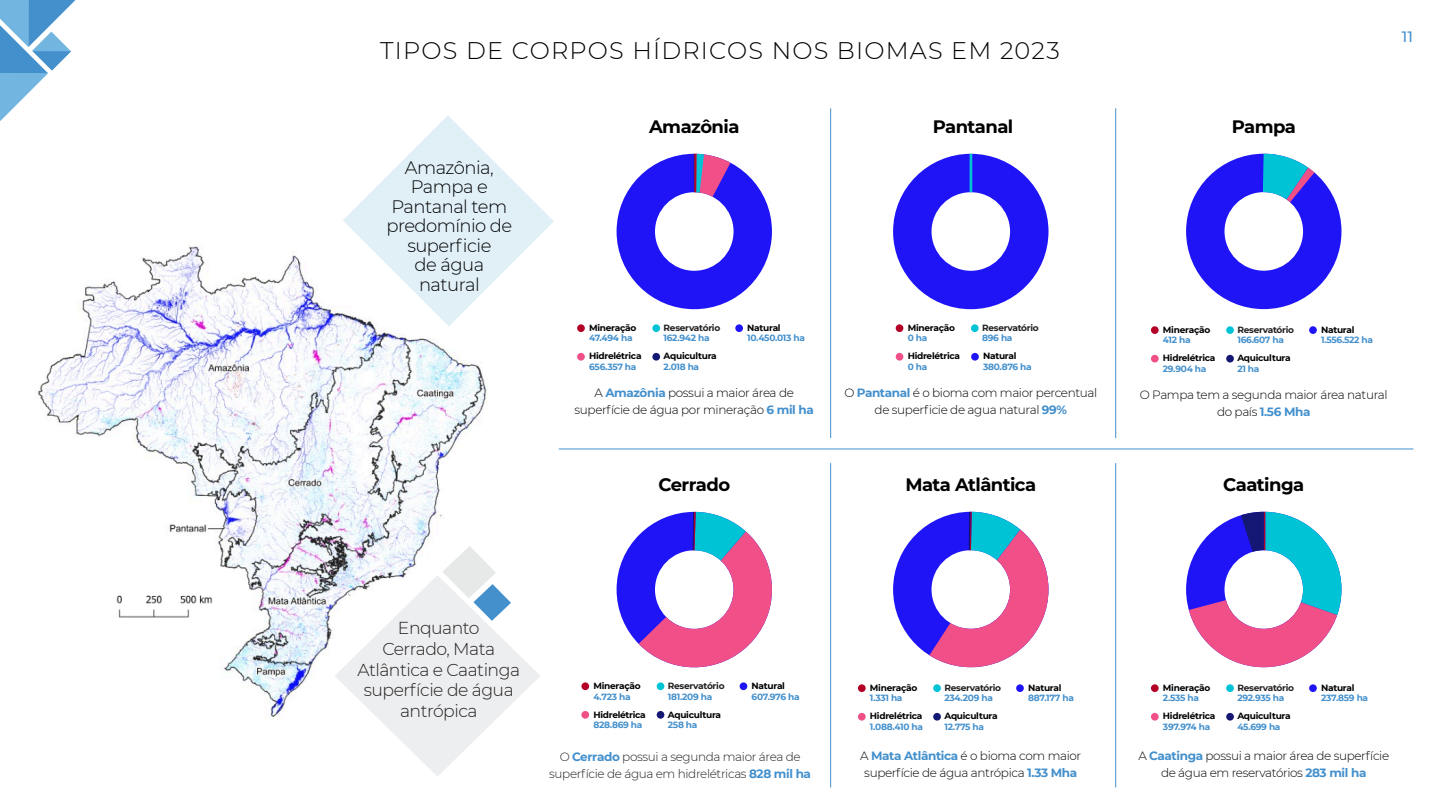
<style>
.page{position:relative;width:1440px;height:810px;background:#fff}
.page>*{position:absolute;margin:0;border:0;box-sizing:border-box;transform-origin:0 0}
.t1{font:300 24px "Montserrat";letter-spacing:.05em;color:#000}
.t2{font:300 18px/19.5px "Montserrat";letter-spacing:-.03em;color:#000;text-align:center}
.t3{font:700 18px "Montserrat";letter-spacing:-.03em;color:#000}
.t4{font:300 17.25px/20.7px "Montserrat";letter-spacing:-.03em;color:#231f20;text-align:center}
.t5{font:500 15px "Montserrat";color:#4390cd}
.t6{font:300 12px/17.2px "Montserrat";letter-spacing:-.03em;color:#000;text-align:center}
.t7{font:300 12px/17.2px "Montserrat";letter-spacing:-.03em;color:#231f20;text-align:center}
.t8{font:700 9px "Montserrat";letter-spacing:-.03em;color:#4390cd}
.t9{font:700 9px "Montserrat";letter-spacing:-.03em;color:#000}
.t10{font:700 9px "Montserrat";letter-spacing:-.03em;color:#231f20}
.s1{font-weight:700;color:#4390cd}
</style>
<div class="page">
<img style="left:36px;top:246px;width:451px;height:473px">
<img style="left:112px;top:590px;width:102px;height:39px">
<svg style="left:0;top:0;width:75px;height:121px"></svg>
<svg style="left:617px;top:154px;width:155px;height:155px"></svg>
<hr style="left:694px;top:154px;width:1px;height:38px;background:#0f1273">
<svg style="left:893px;top:154px;width:156px;height:155px"></svg>
<svg style="left:617px;top:512px;width:155px;height:155px"></svg>
<svg style="left:1186px;top:154px;width:155px;height:155px"></svg>
<svg style="left:893px;top:512px;width:156px;height:155px"></svg>
<svg style="left:1186px;top:512px;width:155px;height:155px"></svg>
<div style="left:577px;top:324px;width:8px;height:8px;background:#b30026;border-radius:50%"></div>
<div style="left:577px;top:353px;width:8px;height:8px;background:#f04f87;border-radius:50%"></div>
<div style="left:652px;top:324px;width:8px;height:8px;background:#00c4d6;border-radius:50%"></div>
<div style="left:735px;top:324px;width:8px;height:8px;background:#1f14f5;border-radius:50%"></div>
<div style="left:652px;top:353px;width:8px;height:8px;background:#141773;border-radius:50%"></div>
<div style="left:896px;top:324px;width:7px;height:8px;background:#b30026;border-radius:50%"></div>
<div style="left:896px;top:353px;width:7px;height:8px;background:#f04f87;border-radius:50%"></div>
<div style="left:971px;top:324px;width:8px;height:8px;background:#00c4d6;border-radius:50%"></div>
<div style="left:971px;top:353px;width:8px;height:8px;background:#1f14f5;border-radius:50%"></div>
<div style="left:581px;top:682px;width:8px;height:8px;background:#b30026;border-radius:50%"></div>
<div style="left:581px;top:711px;width:8px;height:8px;background:#f04f87;border-radius:50%"></div>
<div style="left:657px;top:682px;width:7px;height:8px;background:#00c4d6;border-radius:50%"></div>
<div style="left:740px;top:682px;width:7px;height:8px;background:#1f14f5;border-radius:50%"></div>
<div style="left:657px;top:711px;width:7px;height:8px;background:#141773;border-radius:50%"></div>
<div style="left:858px;top:684px;width:8px;height:8px;background:#b30026;border-radius:50%"></div>
<div style="left:858px;top:713px;width:8px;height:8px;background:#f04f87;border-radius:50%"></div>
<div style="left:933px;top:684px;width:8px;height:8px;background:#00c4d6;border-radius:50%"></div>
<div style="left:1016px;top:684px;width:8px;height:8px;background:#1f14f5;border-radius:50%"></div>
<div style="left:933px;top:713px;width:8px;height:8px;background:#141773;border-radius:50%"></div>
<div style="left:1151px;top:684px;width:8px;height:8px;background:#b30026;border-radius:50%"></div>
<div style="left:1151px;top:713px;width:8px;height:8px;background:#f04f87;border-radius:50%"></div>
<div style="left:1226px;top:684px;width:8px;height:8px;background:#00c4d6;border-radius:50%"></div>
<div style="left:1309px;top:684px;width:8px;height:8px;background:#1f14f5;border-radius:50%"></div>
<div style="left:1226px;top:713px;width:8px;height:8px;background:#141773;border-radius:50%"></div>
<div style="left:1151px;top:326px;width:8px;height:8px;background:#b30026;border-radius:50%"></div>
<div style="left:1151px;top:355px;width:8px;height:8px;background:#f04f87;border-radius:50%"></div>
<div style="left:1226px;top:326px;width:8px;height:8px;background:#00c4d6;border-radius:50%"></div>
<div style="left:1309px;top:326px;width:8px;height:8px;background:#1f14f5;border-radius:50%"></div>
<div style="left:1226px;top:355px;width:8px;height:8px;background:#141773;border-radius:50%"></div>
<hr style="left:830px;top:108px;width:1px;height:330px;background:#4390cd">
<hr style="left:559px;top:449px;width:855px;height:1px;background:#4390cd">
<hr style="left:830px;top:463px;width:1px;height:324px;background:#4390cd">
<hr style="left:1115px;top:108px;width:1px;height:330px;background:#4390cd">
<hr style="left:1115px;top:463px;width:1px;height:324px;background:#4390cd">
<svg style="left:343px;top:115px;width:211px;height:212px"></svg>
<svg style="left:334px;top:546px;width:206px;height:230px"></svg>
<p class="t1" style="left:380px;top:34px;width:681px">TIPOS DE CORPOS HÍDRICOS NOS BIOMAS EM 2023</p>
<p class="t5" style="left:1402px;top:26px;width:13px">11</p>
<p class="t2" style="left:405px;top:157px;width:90px">Amazônia,</p>
<p class="t2" style="left:386px;top:176px;width:127px">Pampa e<br>Pantanal tem predomínio de superficie</p>
<p class="t2" style="left:415px;top:254px;width:71px">de água</p>
<p class="t2" style="left:419px;top:274px;width:62px">natural</p>
<p class="t3" style="left:649px;top:114px;width:92px">Amazônia</p>
<p class="t3" style="left:933px;top:114px;width:82px">Pantanal</p>
<p class="t3" style="left:1232px;top:114px;width:66px">Pampa</p>
<p class="t9" style="left:589px;top:321px;width:49px">Mineração</p>
<p class="t8" style="left:589px;top:332px;width:45px">47.494 ha</p>
<p class="t9" style="left:589px;top:350px;width:54px">Hidrelétrica</p>
<p class="t8" style="left:589px;top:360px;width:49px">656.357 ha</p>
<p class="t10" style="left:664px;top:321px;width:58px">Reservatório</p>
<p class="t8" style="left:664px;top:332px;width:48px">162.942 ha</p>
<p class="t9" style="left:664px;top:350px;width:55px">Aquicultura</p>
<p class="t8" style="left:664px;top:360px;width:37px">2.018 ha</p>
<p class="t9" style="left:747px;top:321px;width:35px">Natural</p>
<p class="t8" style="left:747px;top:332px;width:59px">10.450.013 ha</p>
<p class="t9" style="left:908px;top:321px;width:49px">Mineração</p>
<p class="t8" style="left:908px;top:332px;width:21px">0 ha</p>
<p class="t9" style="left:908px;top:350px;width:54px">Hidrelétrica</p>
<p class="t8" style="left:908px;top:360px;width:21px">0 ha</p>
<p class="t10" style="left:982px;top:321px;width:58px">Reservatório</p>
<p class="t8" style="left:982px;top:332px;width:32px">896 ha</p>
<p class="t9" style="left:983px;top:350px;width:35px">Natural</p>
<p class="t8" style="left:983px;top:360px;width:50px">380.876 ha</p>
<p class="t9" style="left:1163px;top:323px;width:49px">Mineração</p>
<p class="t8" style="left:1163px;top:334px;width:29px">412 ha</p>
<p class="t9" style="left:1163px;top:352px;width:54px">Hidrelétrica</p>
<p class="t8" style="left:1163px;top:362px;width:45px">29.904 ha</p>
<p class="t10" style="left:1237px;top:323px;width:58px">Reservatório</p>
<p class="t8" style="left:1237px;top:334px;width:48px">166.607 ha</p>
<p class="t9" style="left:1237px;top:352px;width:55px">Aquicultura</p>
<p class="t8" style="left:1237px;top:362px;width:24px">21 ha</p>
<p class="t9" style="left:1321px;top:323px;width:35px">Natural</p>
<p class="t8" style="left:1321px;top:334px;width:54px">1.556.522 ha</p>
<p class="t6" style="left:575px;top:384px;width:241px">A <span class="s1">Amazônia</span> possui a maior área de superfície de água por mineração <span class="s1">6 mil ha</span></p>
<p class="t6" style="left:844px;top:384px;width:254px">O <span class="s1">Pantanal</span> é o bioma com maior percentual de superficie de agua natural <span class="s1">99%</span></p>
<p class="t6" style="left:1140px;top:386px;width:249px">O Pampa tem a segunda maior área natural do país <span class="s1">1.56 Mha</span></p>
<p class="t3" style="left:658px;top:472px;width:73px">Cerrado</p>
<p class="t3" style="left:905px;top:472px;width:132px">Mata Atlântica</p>
<p class="t3" style="left:1223px;top:472px;width:83px">Caatinga</p>
<p class="t4" style="left:398px;top:617px;width:83px">Enquanto</p>
<p class="t4" style="left:358px;top:638px;width:164px">Cerrado, Mata<br>Atlântica e Caatinga superfície de água antrópica</p>
<p class="t9" style="left:593px;top:679px;width:49px">Mineração</p>
<p class="t8" style="left:593px;top:690px;width:39px">4.723 ha</p>
<p class="t9" style="left:593px;top:708px;width:54px">Hidrelétrica</p>
<p class="t8" style="left:593px;top:718px;width:51px">828.869 ha</p>
<p class="t10" style="left:668px;top:679px;width:58px">Reservatório</p>
<p class="t8" style="left:668px;top:690px;width:46px">181.209 ha</p>
<p class="t9" style="left:668px;top:708px;width:55px">Aquicultura</p>
<p class="t8" style="left:668px;top:718px;width:31px">258 ha</p>
<p class="t9" style="left:752px;top:679px;width:35px">Natural</p>
<p class="t8" style="left:752px;top:690px;width:50px">607.976 ha</p>
<p class="t9" style="left:870px;top:681px;width:49px">Mineração</p>
<p class="t8" style="left:870px;top:692px;width:34px">1.331 ha</p>
<p class="t9" style="left:870px;top:710px;width:54px">Hidrelétrica</p>
<p class="t8" style="left:870px;top:720px;width:55px">1.088.410 ha</p>
<p class="t10" style="left:944px;top:681px;width:58px">Reservatório</p>
<p class="t8" style="left:944px;top:692px;width:50px">234.209 ha</p>
<p class="t9" style="left:944px;top:710px;width:55px">Aquicultura</p>
<p class="t8" style="left:944px;top:720px;width:41px">12.775 ha</p>
<p class="t9" style="left:1028px;top:681px;width:35px">Natural</p>
<p class="t8" style="left:1028px;top:692px;width:47px">887.177 ha</p>
<p class="t9" style="left:1163px;top:681px;width:49px">Mineração</p>
<p class="t8" style="left:1163px;top:692px;width:38px">2.535 ha</p>
<p class="t9" style="left:1163px;top:710px;width:54px">Hidrelétrica</p>
<p class="t8" style="left:1163px;top:720px;width:49px">397.974 ha</p>
<p class="t10" style="left:1237px;top:681px;width:58px">Reservatório</p>
<p class="t8" style="left:1237px;top:692px;width:48px">292.935 ha</p>
<p class="t9" style="left:1237px;top:710px;width:55px">Aquicultura</p>
<p class="t8" style="left:1237px;top:720px;width:45px">45.699 ha</p>
<p class="t9" style="left:1321px;top:681px;width:35px">Natural</p>
<p class="t8" style="left:1321px;top:692px;width:49px">237.859 ha</p>
<p class="t7" style="left:549px;top:748px;width:263px">O <span class="s1">Cerrado</span> possui a segunda maior área de superfície de água em hidrelétricas <span class="s1">828 mil ha</span></p>
<p class="t6" style="left:1138px;top:747px;width:252px">A <span class="s1">Caatinga</span> possui a maior área de superfície de água em reservatórios <span class="s1">283 mil ha</span></p>
<p class="t6" style="left:860px;top:747px;width:223px">A <span class="s1">Mata Atlântica</span> é o bioma com maior superfície de água antrópica <span class="s1">1.33 Mha</span></p>
</div>
